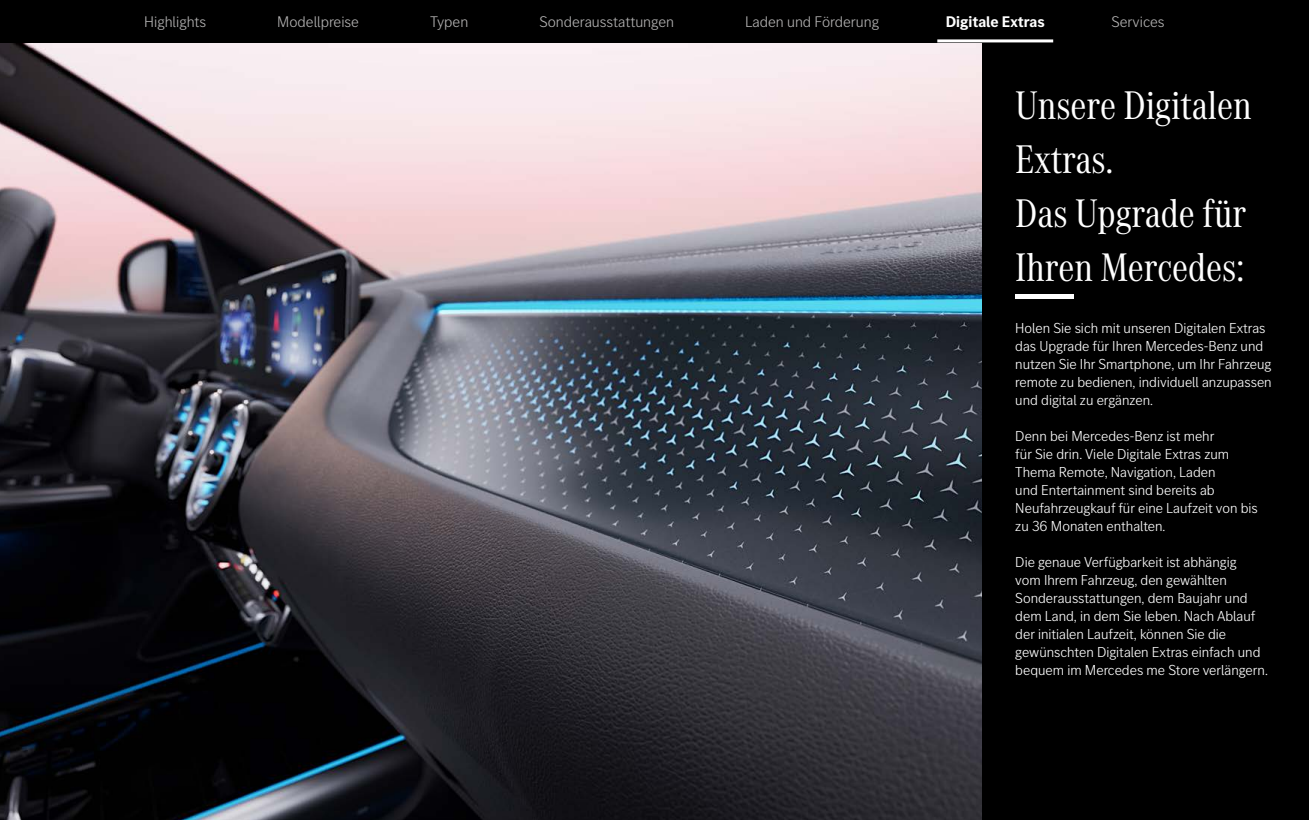
<style>
.page{position:relative;width:1309px;height:820px;background:#fff}
.page>*{position:absolute;margin:0;border:0;box-sizing:border-box;transform-origin:0 0}
.t1{font:41.4px/54px "MB Corpo A Title Cond";color:#fff}
.t2{font:300 16px "MB Corpo S Title";color:#b3b2b2}
.t3{font:700 16px "MB Corpo S Title";color:#fff}
.t4{font:300 15px/18px "MB Corpo S Title";color:#fff}
</style>
<div class="page">
<div style="left:0;top:43px;width:1309px;height:777px;background:#000"></div>
<img style="left:0;top:43px;width:982px;height:777px">
<hr style="left:1015px;top:294px;width:59px;height:4px;background:#fff">
<div style="left:0;top:0;width:1309px;height:43px;background:#000"></div>
<hr style="left:937px;top:39px;width:116px;height:3px;background:#fff">
<p class="t2" style="left:144px;top:11px;width:64px">Highlights</p>
<p class="t2" style="left:277px;top:11px;width:83px">Modellpreise</p>
<p class="t2" style="left:430px;top:11px;width:39px">Typen</p>
<p class="t2" style="left:539px;top:11px;width:136px">Sonderausstattungen</p>
<p class="t2" style="left:745px;top:11px;width:136px">Laden und Förderung</p>
<p class="t3" style="left:946px;top:11px;width:100px">Digitale Extras</p>
<p class="t2" style="left:1112px;top:11px;width:55px">Services</p>
<h1 class="t1" style="left:1015px;top:76px;width:238px">Unsere Digitalen<br>Extras.<br>Das Upgrade für<br>Ihren Mercedes:</h1>
<p class="t4" style="left:1015px;top:318px;width:258px">Holen Sie sich mit unseren Digitalen Extras das Upgrade für Ihren Mercedes-Benz und nutzen Sie Ihr Smartphone, um Ihr Fahrzeug remote zu bedienen, individuell anzupassen und digital zu ergänzen.</p>
<p class="t4" style="left:1015px;top:426px;width:244px">Denn bei Mercedes-Benz ist mehr<br>für Sie drin. Viele Digitale Extras zum Thema Remote, Navigation, Laden<br>und Entertainment sind bereits ab Neufahrzeugkauf für eine Laufzeit von bis zu 36 Monaten enthalten.</p>
<p class="t4" style="left:1015px;top:552px;width:254px">Die genaue Verfügbarkeit ist abhängig<br>vom Ihrem Fahrzeug, den gewählten Sonderausstattungen, dem Baujahr und dem Land, in dem Sie leben. Nach Ablauf der initialen Laufzeit, können Sie die gewünschten Digitalen Extras einfach und bequem im Mercedes me Store verlängern.</p>
</div>
